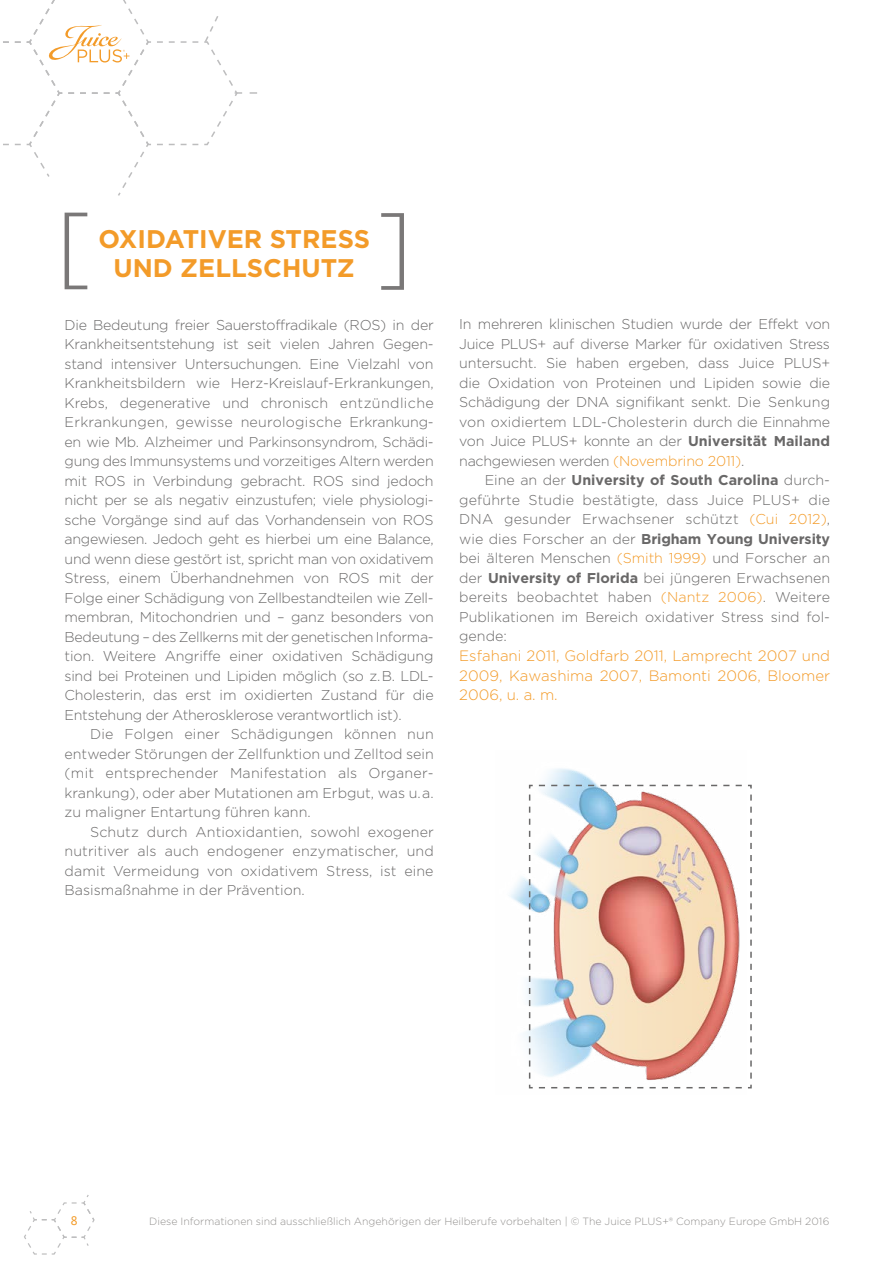
<style>
.page{position:relative;width:893px;height:1263px;background:#fff}
.page>*{position:absolute;margin:0;border:0;box-sizing:border-box;transform-origin:0 0}
.t1{font:700 25.5px/29.2px "Gotham";color:#f39b29;text-align:center}
.t2{font:300 15px/19.5px "Gotham";color:#f39b29;text-align:justify}
.t3{font:300 14.25px/19.5px "Gotham";color:#696868;text-align:justify}
.t4{font:13.5px "Officina Sans";color:#f39b29}
.t5{font:300 10.5px "Gotham";color:#949290}
.s1{font-weight:700}
.s2{color:#f39b29}
</style>
<div class="page">
<svg style="left:3px;top:0;width:254px;height:196px"></svg>
<svg style="left:24px;top:1195px;width:71px;height:60px"></svg>
<img style="left:509px;top:768px;width:88px;height:273px">
<svg style="left:528px;top:784px;width:224px;height:305px"></svg>
<svg style="left:65px;top:213px;width:22px;height:76px"></svg>
<svg style="left:381px;top:213px;width:23px;height:77px"></svg>
<h1 class="t1" style="left:99px;top:224px;width:273px">OXIDATIVER STRESS<br>UND ZELLSCHUTZ</h1>
<p class="t3" style="left:65px;top:314px;width:371px">Die Bedeutung freier Sauerstoffradikale (ROS) in der Krankheitsentstehung ist seit vielen Jahren Gegen&shy;stand intensiver Untersuchungen. Eine Vielzahl von Krankheitsbildern wie Herz-Kreislauf-Erkrankungen, Krebs, degenerative und chronisch entzündliche Erkrankungen, gewisse neurologische Erkrankung&shy;en wie Mb. Alzheimer und Parkinsonsyndrom, Schädi&shy;gung des Immunsystems und vorzeitiges Altern werden mit ROS in Verbindung gebracht. ROS sind jedoch nicht per se als negativ einzustufen; viele physiologi&shy;sche Vorgänge sind auf das Vorhandensein von ROS angewiesen. Jedoch geht es hierbei um eine Balance, und wenn diese gestört ist, spricht man von oxidativem Stress, einem Überhandnehmen von ROS mit der Folge einer Schädigung von Zellbestandteilen wie Zell&shy;membran, Mitochondrien und – ganz besonders von Bedeutung – des Zellkerns mit der genetischen Informa&shy;tion. Weitere Angriffe einer oxidativen Schädigung sind bei Proteinen und Lipiden möglich (so z.B. LDL-Cholesterin, das erst im oxidierten Zustand für die Entstehung der Atherosklerose verantwortlich ist).</p>
<p class="t3" style="left:65px;top:724px;width:371px;text-align:left;text-indent:26px">Die Folgen einer Schädigungen können nun entweder Störungen der Zellfunktion und Zelltod sein (mit entsprechender Manifestation als Organer&shy;krankung), oder aber Mutationen am Erbgut, was u.a. zu maligner Entartung führen kann.</p>
<p class="t3" style="left:65px;top:821px;width:371px;text-indent:26px">Schutz durch Antioxidantien, sowohl exogener nutritiver als auch endogener enzymatischer, und damit Vermeidung von oxidativem Stress, ist eine Basismaßnahme in der Prävention.</p>
<p class="t3" style="left:459px;top:314px;width:373px">In mehreren klinischen Studien wurde der Effekt von Juice PLUS+ auf diverse Marker für oxidativen Stress untersucht. Sie haben ergeben, dass Juice PLUS+ die Oxidation von Proteinen und Lipiden sowie die Schädigung der DNA signifikant senkt. Die Senkung von oxidiertem LDL-Cholesterin durch die Einnahme von Juice PLUS+ konnte an der <span class="s1">Universität Mailand </span>nachgewiesen werden <span class="s2">(Novembrino 2011)</span>.</p>
<p class="t3" style="left:459px;top:470px;width:372px;text-align:left;text-indent:26px">Eine an der <span class="s1">University of South Carolina</span> durch&shy;geführte Studie bestätigte, dass Juice PLUS+ die DNA gesunder Erwachsener schützt <span class="s2">(Cui 2012)</span>, wie dies Forscher an der <span class="s1">Brigham Young University </span>bei älteren Menschen <span class="s2">(Smith 1999)</span> und Forscher an der <span class="s1">University of Florida</span> bei jüngeren Erwachsenen bereits beobachtet haben <span class="s2">(Nantz 2006)</span>. Weitere Publikationen im Bereich oxidativer Stress sind fol&shy;gende:</p>
<p class="t2" style="left:459px;top:646px;width:372px">Esfahani 2011, Goldfarb 2011, Lamprecht 2007 und 2009, Kawashima 2007, Bamonti 2006, Bloomer 2006, u. a. m.</p>
<p class="t4" style="left:71px;top:1213px;width:8px">8</p>
<p class="t5" style="left:149px;top:1215px;width:682px">Diese Informationen sind ausschließlich Angehörigen der Heilberufe vorbehalten | © The Juice PLUS+® Company Europe GmbH 2016</p>
</div>
